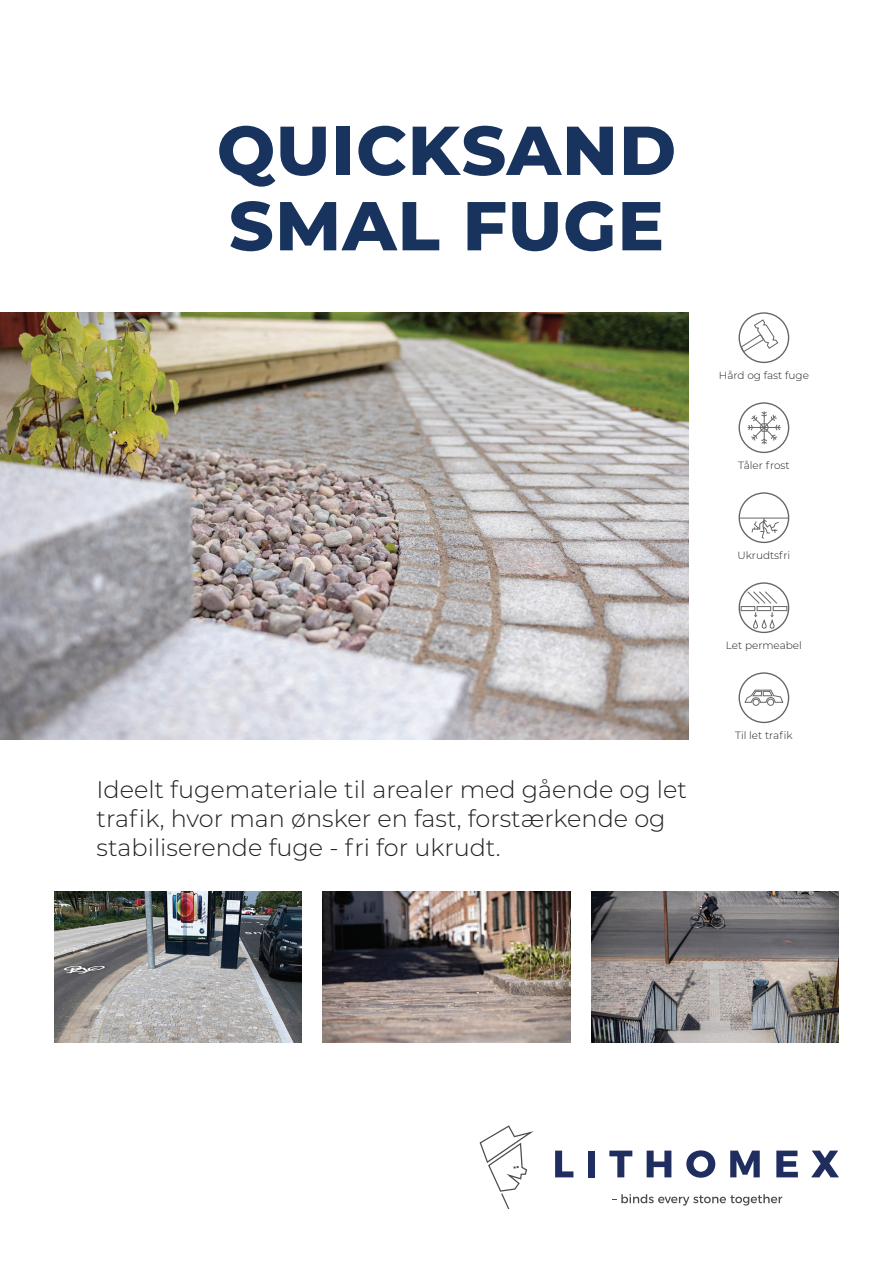
<style>
.page{position:relative;width:893px;height:1263px;background:#fff}
.page>*{position:absolute;margin:0;border:0;box-sizing:border-box;transform-origin:0 0}
.t1{font:800 69px/75.3px "Montserrat";letter-spacing:.015em;color:#18345e}
.t2{font:300 24px/28.8px "Montserrat";color:#231f20}
.t3{font:300 10.5px "Montserrat";color:#231f20}
</style>
<div class="page">
<img style="left:0;top:312px;width:689px;height:427px">
<img style="left:54px;top:891px;width:247px;height:151px">
<img style="left:591px;top:891px;width:248px;height:151px">
<img style="left:323px;top:891px;width:247px;height:151px">
<div style="left:738px;top:312px;width:51px;height:51px;border:1px solid #666;border-radius:50%"></div>
<svg style="left:740px;top:319px;width:38px;height:34px"></svg>
<div style="left:738px;top:402px;width:51px;height:51px;border:1px solid #666;border-radius:50%"></div>
<svg style="left:747px;top:411px;width:34px;height:33px"></svg>
<div style="left:738px;top:492px;width:51px;height:51px;border:1px solid #666;border-radius:50%"></div>
<svg style="left:751px;top:517px;width:29px;height:23px"></svg>
<hr style="left:739px;top:518px;width:49px;height:1px;background:#666">
<svg style="left:746px;top:590px;width:31px;height:14px"></svg>
<div style="left:738px;top:582px;width:51px;height:51px;border:1px solid #666;border-radius:50%"></div>
<div style="left:773px;top:606px;width:14px;height:5px;border:1px solid #666"></div>
<div style="left:757px;top:606px;width:14px;height:5px;border:1px solid #666"></div>
<div style="left:741px;top:606px;width:14px;height:5px;border:1px solid #666"></div>
<svg style="left:751px;top:612px;width:24px;height:18px"></svg>
<div style="left:738px;top:672px;width:51px;height:51px;border:1px solid #666;border-radius:50%"></div>
<div style="left:752px;top:699px;width:7px;height:7px;border:1px solid #666;border-radius:50%"></div>
<div style="left:767px;top:699px;width:7px;height:7px;border:1px solid #666;border-radius:50%"></div>
<svg style="left:744px;top:689px;width:40px;height:14px"></svg>
<svg style="left:612px;top:1194px;width:170px;height:11px"></svg>
<svg style="left:555px;top:1150px;width:18px;height:27px"></svg>
<div style="left:588px;top:1150px;width:7px;height:27px;background:#1f2d5f"></div>
<svg style="left:609px;top:1150px;width:23px;height:27px"></svg>
<svg style="left:647px;top:1150px;width:24px;height:27px"></svg>
<svg style="left:686px;top:1150px;width:29px;height:28px"></svg>
<svg style="left:730px;top:1150px;width:30px;height:27px"></svg>
<svg style="left:776px;top:1150px;width:22px;height:27px"></svg>
<svg style="left:811px;top:1150px;width:28px;height:27px"></svg>
<svg style="left:479px;top:1125px;width:55px;height:84px"></svg>
<h1 class="t1" style="left:217px;top:109px;width:461px">QUICKSAND<br>SMAL FUGE</h1>
<p class="t2" style="left:97px;top:774px;width:592px">Ideelt fugemateriale til arealer med gående og let trafik, hvor man ønsker en fast, forstærkende og stabiliserende fuge - fri for ukrudt.</p>
<p class="t3" style="left:719px;top:368px;width:92px">Hård og fast fuge</p>
<p class="t3" style="left:738px;top:458px;width:53px">Tåler frost</p>
<p class="t3" style="left:737px;top:548px;width:54px">Ukrudtsfri</p>
<p class="t3" style="left:726px;top:638px;width:78px">Let permeabel</p>
<p class="t3" style="left:735px;top:728px;width:59px">Til let trafik</p>
</div>
